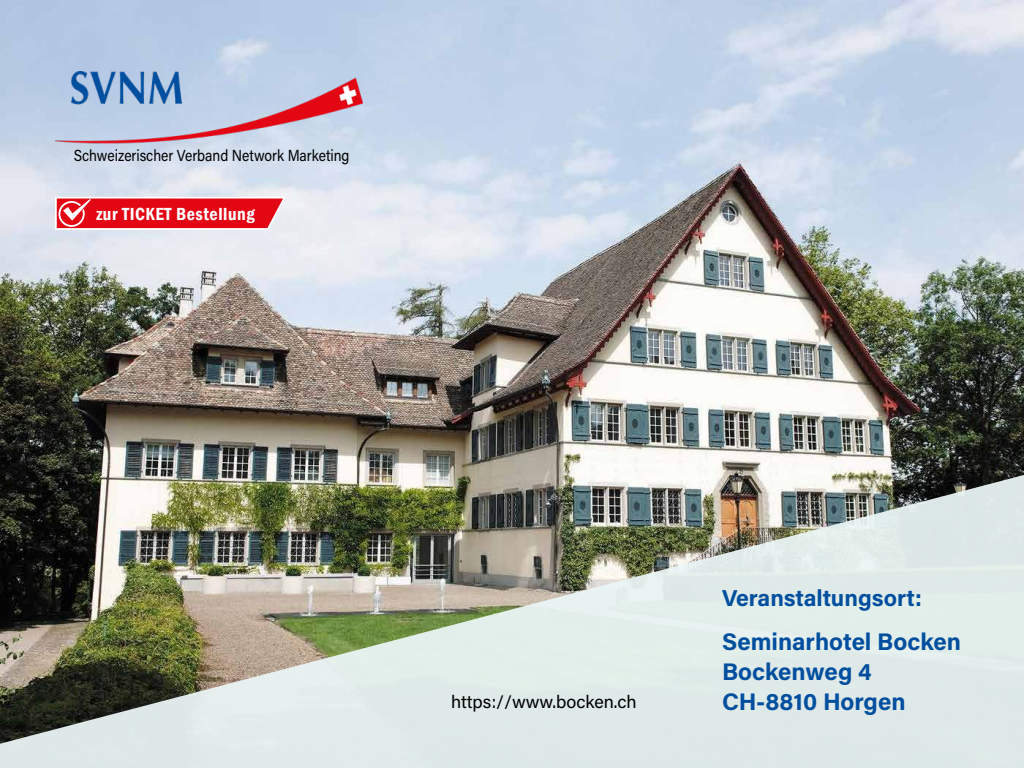
<style>
.page{position:relative;width:1024px;height:768px;background:#fff}
.page>*{position:absolute;margin:0;border:0;box-sizing:border-box;transform-origin:0 0}
.t1{font:700 24px/30px "Acumin Pro";color:#004f9f}
.t2{font:700 23px "Acumin Pro";color:#004f9f}
.t3{font:18px "Acumin Pro";letter-spacing:-.005em;color:#000}
.t4{font:600 condensed 18px "Franklin Gothic";letter-spacing:.03em;color:#fff}
.t5{font:16px "Acumin Pro";color:#000;scale:.87 1}
</style>
<div class="page">
<img style="left:0;top:0;width:1024px;height:468px">
<img style="left:0;top:468px;width:1024px;height:300px">
<img style="left:55px;top:72px;width:307px;height:73px">
<svg style="left:54px;top:196px;width:233px;height:35px;background:#e73f4a"></svg>
<p class="t5" style="left:74px;top:145px;width:318px">Schweizerischer Verband Network Marketing</p>
<p class="t4" style="left:96px;top:202px;width:160px">zur TICKET Bestellung</p>
<p class="t3" style="left:451px;top:689px;width:187px">https://www.bocken.ch</p>
<p class="t2" style="left:722px;top:582px;width:202px">Veranstaltungsort:</p>
<p class="t1" style="left:722px;top:625px;width:241px">Seminarhotel Bocken<br>Bockenweg 4<br>CH-8810 Horgen</p>
</div>
